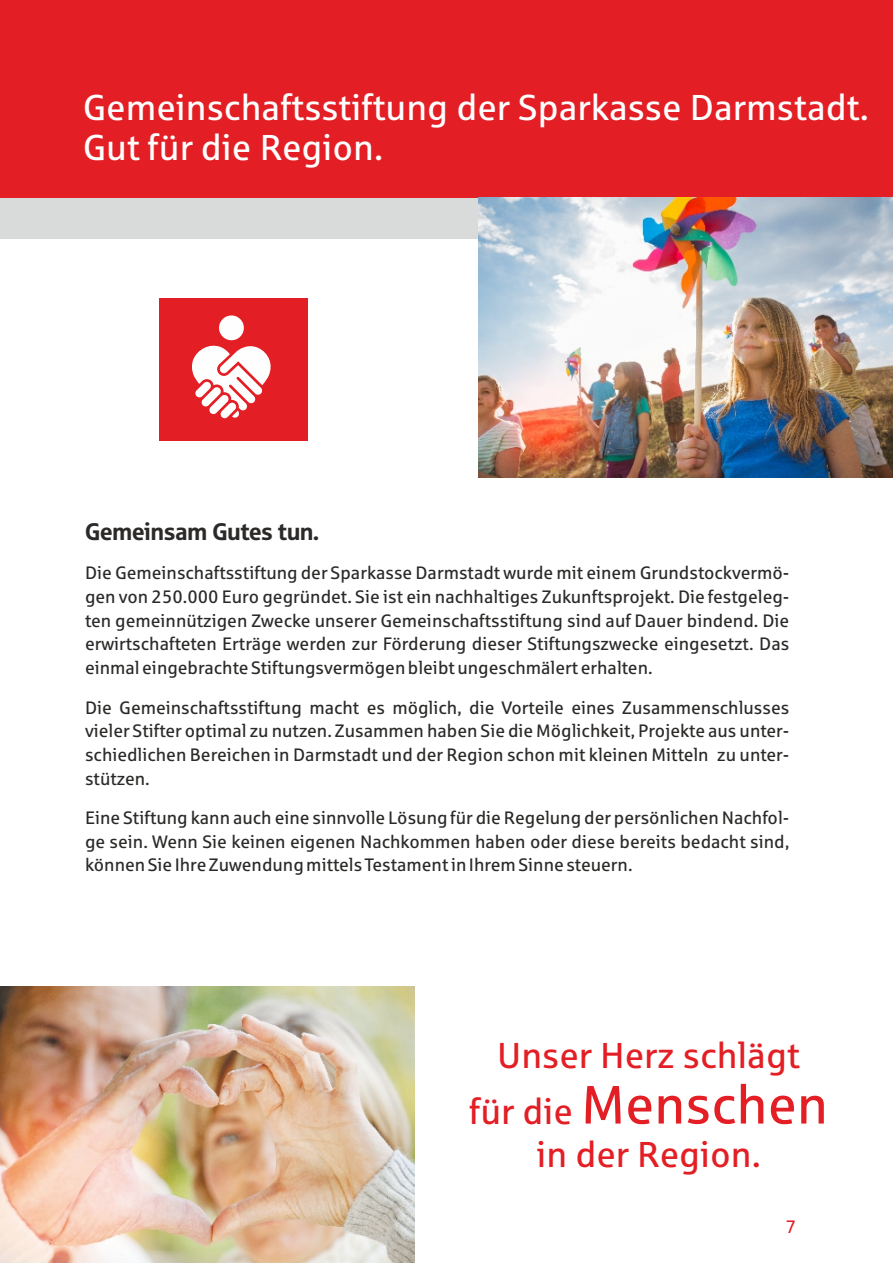
<style>
.page{position:relative;width:893px;height:1263px;background:#fff}
.page>*{position:absolute;margin:0;border:0;box-sizing:border-box;transform-origin:0 0}
.t1{font:54px "Sparkasse Rg";color:#e31e24}
.t2{font:36px/39.5px "Sparkasse Rg";color:#fefefe}
.t3{font:36px "Sparkasse Rg";color:#e31e24}
.t4{font:24px "Sparkasse Head";color:#2b2a29}
.t5{font:18px/23.7px "Sparkasse Rg";color:#2b2a29;text-align:justify}
.t6{font:18px "Sparkasse Rg";color:#e31e24}
.s1{font-size:36px}
</style>
<div class="page">
<div style="left:0;top:0;width:893px;height:231px;background:#e31e24"></div>
<div style="left:0;top:198px;width:893px;height:40px;background:#d9dada"></div>
<img style="left:0;top:986px;width:415px;height:277px">
<img style="left:478px;top:198px;width:415px;height:279px">
<div style="left:160px;top:299px;width:148px;height:142px;background:#e31e24"></div>
<svg style="left:192px;top:315px;width:79px;height:103px"></svg>
<h2 class="t2" style="left:83px;top:91px;width:787px">Gemeinschaftsstiftung der Sparkasse Darmstadt.<br>Gut für die Region.</h2>
<h3 class="t4" style="left:85px;top:522px;width:236px">Gemeinsam Gutes tun.</h3>
<p class="t5" style="left:85px;top:562px;width:706px">Die Gemeinschaftsstiftung der Sparkasse Darmstadt wurde mit einem Grundstockvermö&shy;gen von 250.000 Euro gegründet. Sie ist ein nachhaltiges Zukunftsprojekt. Die festgeleg&shy;ten gemeinnützigen Zwecke unserer Gemeinschaftsstiftung sind auf Dauer bindend. Die erwirtschafteten Erträge werden zur Förderung dieser Stiftungszwecke eingesetzt. Das einmal eingebrachte Stiftungsvermögen bleibt ungeschmälert erhalten.</p>
<p class="t5" style="left:85px;top:697px;width:706px">Die Gemeinschaftsstiftung macht es möglich, die Vorteile eines Zusammenschlusses vieler Stifter optimal zu nutzen. Zusammen haben Sie die Möglichkeit, Projekte aus unter&shy;schiedlichen Bereichen in Darmstadt und der Region schon mit kleinen Mitteln zu unter&shy;stützen.</p>
<p class="t5" style="left:85px;top:807px;width:706px">Eine Stiftung kann auch eine sinnvolle Lösung für die Regelung der persönlichen Nachfol&shy;ge sein. Wenn Sie keinen eigenen Nachkommen haben oder diese bereits bedacht sind, können Sie Ihre Zuwendung mittels Testament in Ihrem Sinne steuern.</p>
<h2 class="t3" style="left:497px;top:1041px;width:304px">Unser Herz schlägt</h2>
<h1 class="t1" style="left:469px;top:1083px;width:360px"><span class="s1">für die</span> Menschen</h1>
<h2 class="t3" style="left:536px;top:1140px;width:226px">in der Region.</h2>
<p class="t6" style="left:786px;top:1220px;width:12px">7</p>
</div>
